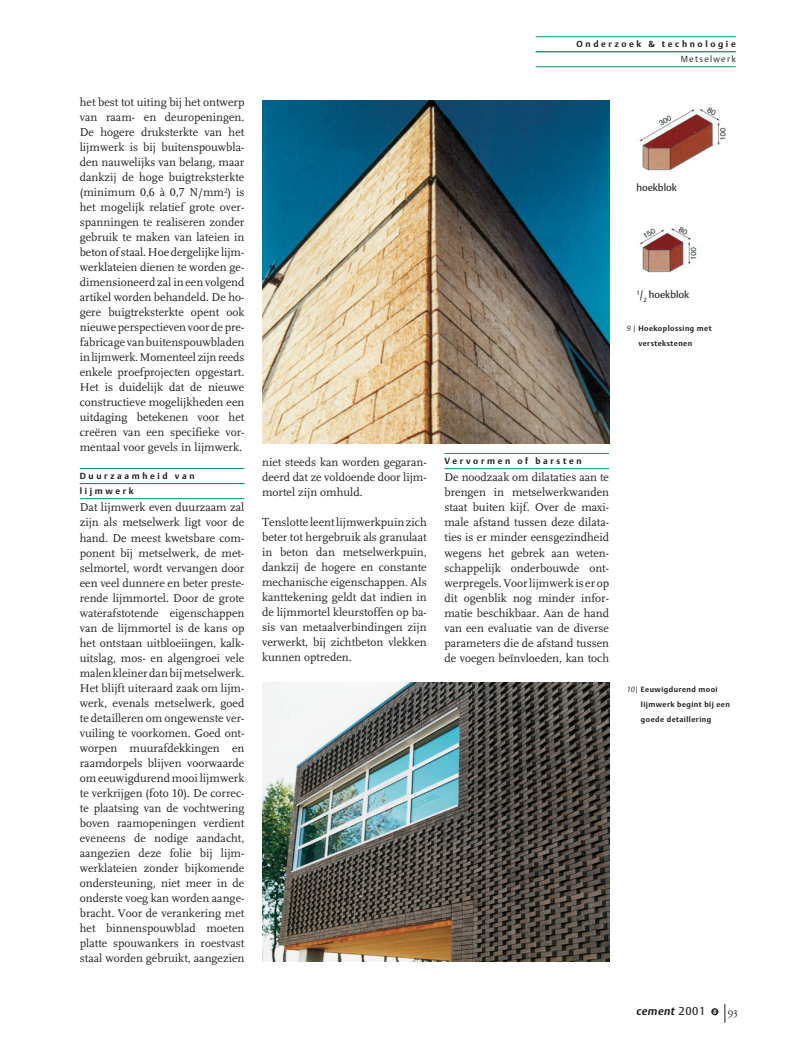
<style>
.page{position:relative;width:798px;height:1053px;background:#fff}
.page>*{position:absolute;margin:0;border:0;box-sizing:border-box;transform-origin:0 0}
.t1{font:11.88px/15px "FF Scala";color:#231f1f;text-align:justify}
.t2{font:italic 700 11.25px "DTL Argo T";letter-spacing:.035em;color:#231f1f}
.t3{font:10px "DTL Argo T";color:#231f1f}
.t4{font:700 8.75px/15px "DTL Argo T";letter-spacing:.3em;color:#231f1f}
.t5{font:8.75px "DTL Argo T Light";letter-spacing:.145em;color:#231f1f}
.t6{font:700 7.5px/15px "DTL Argo T";letter-spacing:.06em;color:#231f1f}
.s1{font-family:"Scala Figures"}
.s2{font-family:"DTL Argo T Light";font-weight:400;font-style:italic}
.s3{font-weight:400;font-style:normal}
.s4{font-size:6.25px;color:#fff}
.s5{font-family:"FF Scala Caps";font-weight:400;font-style:normal;font-size:10px}
</style>
<div class="page">
<hr style="left:535px;top:36px;width:200px;height:1px;background:#009b67">
<hr style="left:535px;top:51px;width:200px;height:1px;background:#009b67">
<hr style="left:535px;top:66px;width:200px;height:1px;background:#009b67">
<div style="left:711px;top:1008px;width:7px;height:7px;background:#231f1f;border-radius:50%"></div>
<svg style="left:724px;top:1004px;width:1px;height:18px"></svg>
<hr style="left:80px;top:468px;width:164px;height:1px;background:#009b67">
<hr style="left:80px;top:483px;width:164px;height:1px;background:#009b67">
<hr style="left:80px;top:498px;width:164px;height:1px;background:#009b67">
<hr style="left:444px;top:453px;width:165px;height:1px;background:#009b67">
<hr style="left:444px;top:468px;width:165px;height:1px;background:#009b67">
<img style="left:262px;top:683px;width:347px;height:278px">
<img style="left:262px;top:100px;width:347px;height:343px">
<img style="left:639px;top:107px;width:87px;height:166px">
<div style="left:636px;top:184px;width:73px;height:18px;background:#fff"></div>
<p class="t1" style="left:80px;top:96px;width:166px">het best tot uiting bij het ontwerp van raam- en deuropeningen.<br>De hogere druksterkte van het lijmwerk is bij buitenspouwbla&shy;den nauwelijks van belang, maar dankzij de hoge buigtreksterkte (minimum <span class="s1">0</span>,<span class="s1">6</span> à <span class="s1">0</span>,<span class="s1">7</span> N/mm<sup>2</sup>) is het mogelijk relatief grote over&shy;spanningen te realiseren zonder gebruik te maken van lateien in beton of staal. Hoe dergelijke lijm&shy;werklateien dienen te worden ge&shy;dimensioneerd zal in een volgend artikel worden behandeld. De ho&shy;gere buigtreksterkte opent ook nieuwe perspectieven voor de pre&shy;fabricage van buitenspouwbladen in lijmwerk. Momenteel zijn reeds enkele proefprojecten opgestart.<br>Het is duidelijk dat de nieuwe constructieve mogelijkheden een uitdaging betekenen voor het creëren van een specifieke vor&shy;mentaal voor gevels in lijmwerk.</p>
<p class="t4" style="left:80px;top:469px;width:116px">Duurzaamheid van lijmwerk</p>
<p class="t1" style="left:80px;top:501px;width:166px">Dat lijmwerk even duurzaam zal zijn als metselwerk ligt voor de hand. De meest kwetsbare com&shy;ponent bij metselwerk, de met&shy;selmortel, wordt vervangen door een veel dunnere en beter preste&shy;rende lijmmortel. Door de grote waterafstotende eigenschappen van de lijmmortel is de kans op het ontstaan uitbloeiingen, kalk&shy;uitslag, mos- en algengroei vele malen kleiner dan bij metselwerk.<br>Het blijft uiteraard zaak om lijm&shy;werk, evenals metselwerk, goed te detailleren om ongewenste ver&shy;vuiling te voorkomen. Goed ont&shy;worpen muurafdekkingen en raamdorpels blijven voorwaarde om eeuwigdurend mooi lijmwerk te verkrijgen (foto <span class="s1">10</span>). De correc&shy;te plaatsing van de vochtwering boven raamopeningen verdient eveneens de nodige aandacht, aangezien deze folie bij lijm&shy;werklateien zonder bijkomende ondersteuning, niet meer in de onderste voeg kan worden aange&shy;bracht. Voor de verankering met het binnenspouwblad moeten platte spouwankers in roestvast staal worden gebruikt, aangezien</p>
<p class="t1" style="left:262px;top:456px;width:166px">niet steeds kan worden gegaran&shy;deerd dat ze voldoende door lijm&shy;mortel zijn omhuld.</p>
<p class="t1" style="left:262px;top:516px;width:166px">Tenslotte leent lijmwerkpuin zich beter tot hergebruik als granulaat in beton dan metselwerkpuin, dankzij de hogere en constante mechanische eigenschappen. Als kanttekening geldt dat indien in de lijmmortel kleurstoffen op ba&shy;sis van metaalverbindingen zijn verwerkt, bij zichtbeton vlekken kunnen optreden.</p>
<p class="t4" style="left:576px;top:37px;width:161px">Onderzoek &amp; technologie</p>
<p class="t5" style="left:680px;top:55px;width:56px">Metselwerk</p>
<p class="t3" style="left:636px;top:184px;width:42px">hoekblok</p>
<p class="t3" style="left:636px;top:290px;width:54px"><sup>1</sup>/<sub>2</sub> hoekblok</p>
<p class="t6" style="left:638px;top:321px;width:75px;text-indent:-12px"><span class="s2">9 |</span> Hoekoplossing met verstekstenen</p>
<p class="t4" style="left:444px;top:454px;width:139px">Vervormen of barsten</p>
<p class="t1" style="left:444px;top:471px;width:166px">De noodzaak om dilataties aan te brengen in metselwerkwanden staat buiten kijf. Over de maxi&shy;male afstand tussen deze dilata&shy;ties is er minder eensgezindheid wegens het gebrek aan weten&shy;schappelijk onderbouwde ont&shy;werpregels. Voor lijmwerk is er op dit ogenblik nog minder infor&shy;matie beschikbaar. Aan de hand van een evaluatie van de diverse parameters die de afstand tussen de voegen beïnvloeden, kan toch</p>
<p class="t6" style="left:641px;top:681px;width:90px;text-indent:-14px"><span class="s2">10|</span> Eeuwigdurend mooi lijmwerk begint bij een goede detaillering</p>
<p class="t2" style="left:636px;top:1006px;width:103px">cement <span class="s3">2001</span> <span class="s4">8</span> <span class="s5">93</span></p>
</div>
